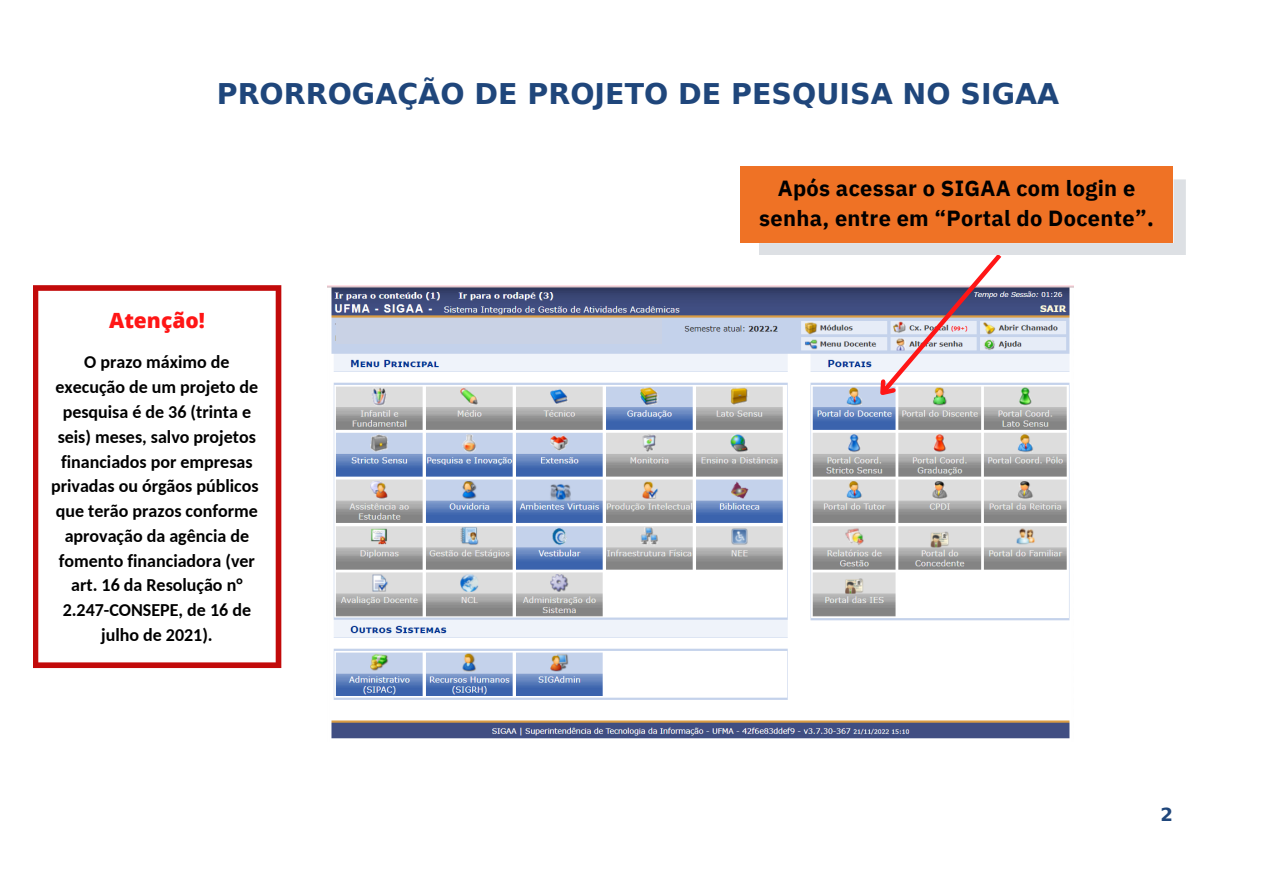
<style>
.page{position:relative;width:1263px;height:894px;background:#fff}
.page>*{position:absolute;margin:0;border:0;box-sizing:border-box;transform-origin:0 0}
.t1{font:700 28.5px "DejaVu Sans";color:#1f467b}
.t2{font:700 21.75px/30.3px "IBM Plex Sans";letter-spacing:.015em;color:#000;text-align:center}
.t3{font:800 21px "Open Sans";color:#ff1616}
.t4{font:700 18px/24.8px "Carlito";color:#000;text-align:center}
.t5{font:700 18px "DejaVu Sans";color:#1f467b}
</style>
<div class="page">
<img style="left:328px;top:285px;width:742px;height:454px">
<svg style="left:759px;top:179px;width:427px;height:228px"></svg>
<div style="left:740px;top:166px;width:433px;height:77px;background:#ef7225"></div>
<div style="left:336px;top:318px;width:325px;height:26px;background:#c9d2e5"></div>
<svg style="left:33px;top:285px;width:248px;height:382px"></svg>
<h2 class="t1" style="left:217px;top:77px;width:844px">PRORROGAÇÃO DE PROJETO DE PESQUISA NO SIGAA</h2>
<p class="t3" style="left:109px;top:305px;width:97px">Atenção!</p>
<p class="t4" style="left:51px;top:351px;width:209px">O prazo máximo de execução de um projeto de pesquisa é de 36 (trinta e seis) meses, salvo projetos financiados por empresas privadas ou órgãos públicos que terão prazos conforme aprovação da agência de fomento financiadora (ver art. 16 da Resolução n°<br>2.247-CONSEPE, de 16 de julho de 2021).</p>
<p class="t2" style="left:759px;top:172px;width:396px">Após acessar o SIGAA com login e senha, entre em “Portal do Docente”.</p>
<h2 class="t5" style="left:1160px;top:803px;width:14px">2</h2>
</div>
